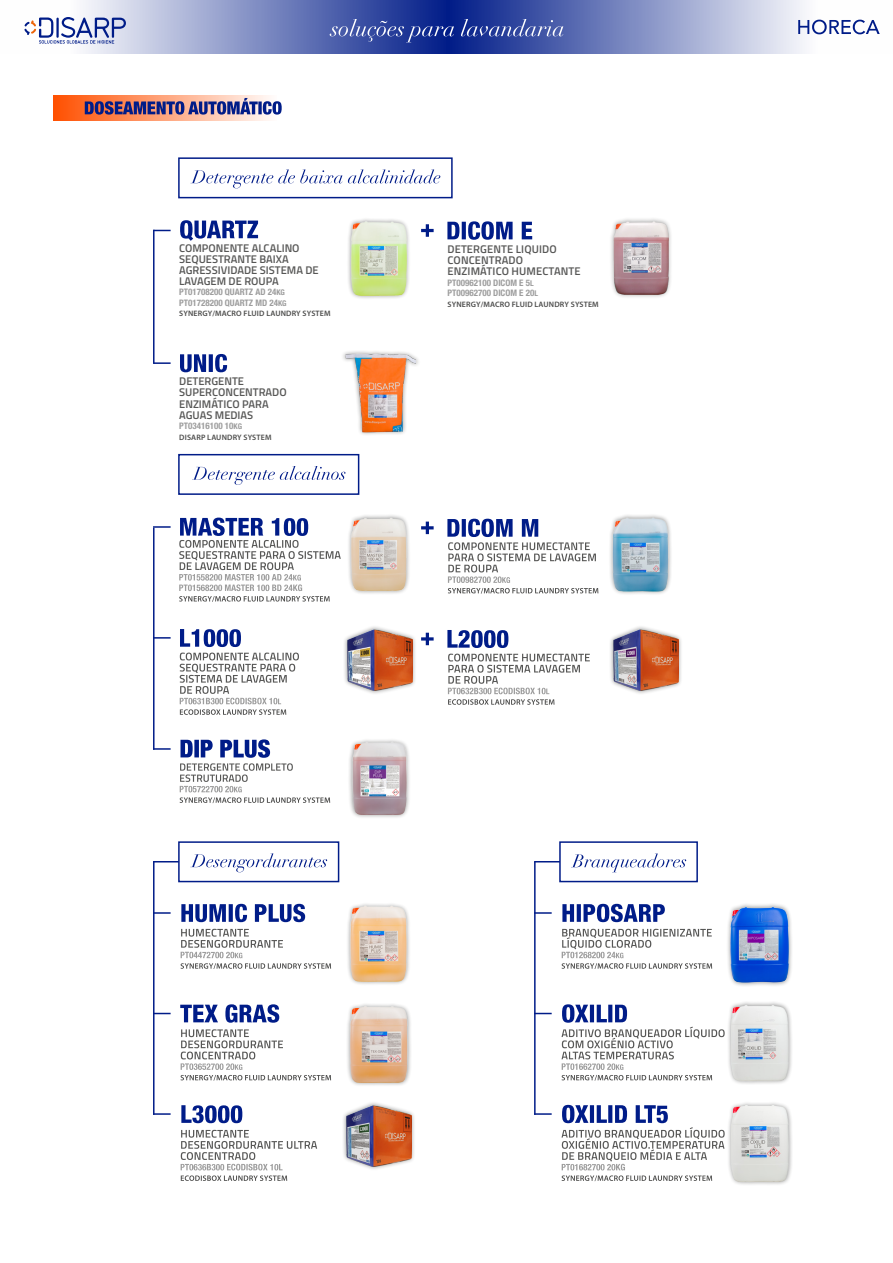
<style>
.page{position:relative;width:893px;height:1263px;background:#fff}
.page>*{position:absolute;margin:0;border:0;box-sizing:border-box;transform-origin:0 0}
.t1{font:600 11.1px/11.1px "Titillium";color:#575756}
.t2{font:700 condensed 9px/10.5px "Helvetica Neue LT Std";color:#9d9d9d}
.t3{font:600 7.8px "Myriad Pro";letter-spacing:.02em;color:#4b4b4a}
.s1{font-size:7.8px}
</style>
<div class="page">
<hr style="left:153px;top:528px;width:2px;height:222px;background:#001c88">
<svg style="left:154px;top:637px;width:17px;height:2px"></svg>
<svg style="left:153px;top:748px;width:18px;height:2px"></svg>
<svg style="left:153px;top:526px;width:18px;height:2px"></svg>
<div style="left:178px;top:454px;width:181px;height:41px;border:2px solid #001c88"></div>
<div style="left:348px;top:738px;width:63px;height:81px;background:#1d1d1b;opacity:.5"></div>
<img style="left:352px;top:740px;width:55px;height:74px">
<svg style="left:447px;top:630px;width:61px;height:18px"></svg>
<svg style="left:421px;top:633px;width:13px;height:12px"></svg>
<div style="left:343px;top:625px;width:74px;height:70px;background:#1d1d1b;opacity:.5"></div>
<img style="left:347px;top:629px;width:65px;height:62px">
<svg style="left:180px;top:629px;width:61px;height:18px"></svg>
<div style="left:609px;top:625px;width:74px;height:70px;background:#1d1d1b;opacity:.5"></div>
<img style="left:614px;top:629px;width:65px;height:62px">
<svg style="left:180px;top:653px;width:119px;height:62px"></svg>
<svg style="left:448px;top:654px;width:142px;height:51px"></svg>
<hr style="left:153px;top:230px;width:2px;height:134px;background:#001c88">
<svg style="left:155px;top:230px;width:16px;height:1px"></svg>
<svg style="left:154px;top:362px;width:17px;height:2px"></svg>
<div style="left:178px;top:157px;width:275px;height:41px;border:2px solid #001c88"></div>
<svg style="left:180px;top:354px;width:47px;height:18px"></svg>
<div style="left:341px;top:349px;width:80px;height:87px;background:#1d1d1b;opacity:.5"></div>
<img style="left:345px;top:354px;width:73px;height:82px">
<svg style="left:180px;top:220px;width:78px;height:21px"></svg>
<div style="left:346px;top:217px;width:65px;height:83px;background:#fafafa"></div>
<img style="left:349px;top:219px;width:60px;height:79px">
<svg style="left:421px;top:224px;width:13px;height:13px"></svg>
<div style="left:609px;top:217px;width:64px;height:82px;background:#1d1d1b;opacity:.4"></div>
<img style="left:613px;top:221px;width:55px;height:74px">
<svg style="left:447px;top:221px;width:85px;height:19px"></svg>
<svg style="left:421px;top:522px;width:13px;height:12px"></svg>
<div style="left:347px;top:513px;width:63px;height:82px;background:#1d1d1b;opacity:.5"></div>
<img style="left:351px;top:517px;width:56px;height:74px">
<div style="left:608px;top:513px;width:65px;height:83px;background:#1d1d1b;opacity:.5"></div>
<img style="left:612px;top:518px;width:57px;height:74px">
<svg style="left:447px;top:519px;width:151px;height:75px"></svg>
<svg style="left:179px;top:518px;width:162px;height:84px"></svg>
<hr style="left:153px;top:862px;width:2px;height:253px;background:#001c88">
<svg style="left:154px;top:912px;width:17px;height:2px"></svg>
<svg style="left:155px;top:1013px;width:16px;height:1px"></svg>
<svg style="left:153px;top:1113px;width:18px;height:2px"></svg>
<div style="left:178px;top:841px;width:161px;height:41px;border:2px solid #001c88"></div>
<svg style="left:153px;top:861px;width:26px;height:1px"></svg>
<svg style="left:181px;top:929px;width:150px;height:40px"></svg>
<div style="left:346px;top:902px;width:65px;height:83px;background:#1d1d1b;opacity:.5"></div>
<img style="left:350px;top:905px;width:57px;height:77px">
<svg style="left:181px;top:904px;width:124px;height:18px"></svg>
<svg style="left:181px;top:1029px;width:150px;height:52px"></svg>
<svg style="left:181px;top:1130px;width:136px;height:51px"></svg>
<div style="left:345px;top:1002px;width:67px;height:85px;background:#1d1d1b;opacity:.5"></div>
<img style="left:350px;top:1006px;width:57px;height:76px">
<svg style="left:180px;top:1004px;width:99px;height:19px"></svg>
<svg style="left:181px;top:1105px;width:61px;height:18px"></svg>
<div style="left:341px;top:1101px;width:75px;height:70px;background:#1d1d1b;opacity:.5"></div>
<img style="left:346px;top:1105px;width:65px;height:62px">
<div style="left:559px;top:841px;width:139px;height:41px;border:2px solid #001c88"></div>
<svg style="left:534px;top:861px;width:26px;height:1px"></svg>
<hr style="left:534px;top:862px;width:2px;height:253px;background:#001c88">
<svg style="left:535px;top:912px;width:17px;height:2px"></svg>
<svg style="left:562px;top:929px;width:150px;height:40px"></svg>
<div style="left:726px;top:902px;width:67px;height:85px;background:#1d1d1b;opacity:.5"></div>
<img style="left:730px;top:906px;width:59px;height:77px">
<svg style="left:562px;top:904px;width:103px;height:18px"></svg>
<svg style="left:536px;top:1013px;width:16px;height:1px"></svg>
<div style="left:726px;top:1001px;width:67px;height:84px;background:#1d1d1b;opacity:.5"></div>
<img style="left:731px;top:1005px;width:57px;height:76px">
<div style="left:727px;top:1101px;width:66px;height:85px;background:#1d1d1b;opacity:.5"></div>
<img style="left:731px;top:1105px;width:57px;height:76px">
<svg style="left:561px;top:1004px;width:164px;height:77px"></svg>
<svg style="left:534px;top:1113px;width:18px;height:2px"></svg>
<svg style="left:561px;top:1105px;width:164px;height:76px"></svg>
<div style="left:53px;top:95px;width:224px;height:25px;background:linear-gradient(to right,#ff4f00,#fffcfb)"></div>
<div style="left:0;top:0;width:450px;height:54px;background:linear-gradient(to right,#fff,#07228b)"></div>
<div style="left:446px;top:0;width:447px;height:54px;background:linear-gradient(to right,#06218a,#fff)"></div>
<svg style="left:798px;top:20px;width:82px;height:14px"></svg>
<svg style="left:24px;top:17px;width:102px;height:27px"></svg>
<hr style="left:892px;top:0;width:1px;height:54px;background:#001c88">
<svg style="left:330px;top:19px;width:233px;height:23px"></svg>
<svg style="left:85px;top:98px;width:197px;height:17px"></svg>
<svg style="left:190px;top:169px;width:250px;height:19px"></svg>
<svg style="left:192px;top:466px;width:153px;height:19px"></svg>
<svg style="left:190px;top:853px;width:137px;height:19px"></svg>
<svg style="left:571px;top:853px;width:115px;height:19px"></svg>
<svg style="left:180px;top:739px;width:150px;height:64px"></svg>
<p class="t1" style="left:179px;top:242px;width:141px">COMPONENTE ALCALINO<br>SEQUESTRANTE BAIXA<br>AGRESSIVIDADE SISTEMA DE<br>LAVAGEM DE ROUPA</p>
<p class="t2" style="left:179px;top:287px;width:109px">PT01708200 QUARTZ AD 24<span class="s1">KG<br></span>PT01728200 QUARTZ MD 24<span class="s1">KG</span></p>
<p class="t3" style="left:179px;top:309px;width:153px">SYNERGY/MACRO FLUID LAUNDRY SYSTEM</p>
<p class="t1" style="left:179px;top:375px;width:109px">DETERGENTE<br>SUPERCONCENTRADO<br>ENZIMÁTICO PARA<br>AGUAS MEDIAS</p>
<p class="t2" style="left:179px;top:421px;width:64px">PT03416100 10<span class="s1">KG</span></p>
<p class="t3" style="left:179px;top:432px;width:94px">DISARP LAUNDRY SYSTEM</p>
<p class="t1" style="left:447px;top:243px;width:135px">DETERGENTE LIQUIDO<br>CONCENTRADO<br>ENZIMÁTICO HUMECTANTE</p>
<p class="t2" style="left:447px;top:277px;width:92px">PT00962100 DICOM E 5<span class="s1">L<br></span>PT00962700 DICOM E 20<span class="s1">L</span></p>
<p class="t3" style="left:447px;top:299px;width:153px">SYNERGY/MACRO FLUID LAUNDRY SYSTEM</p>
</div>
